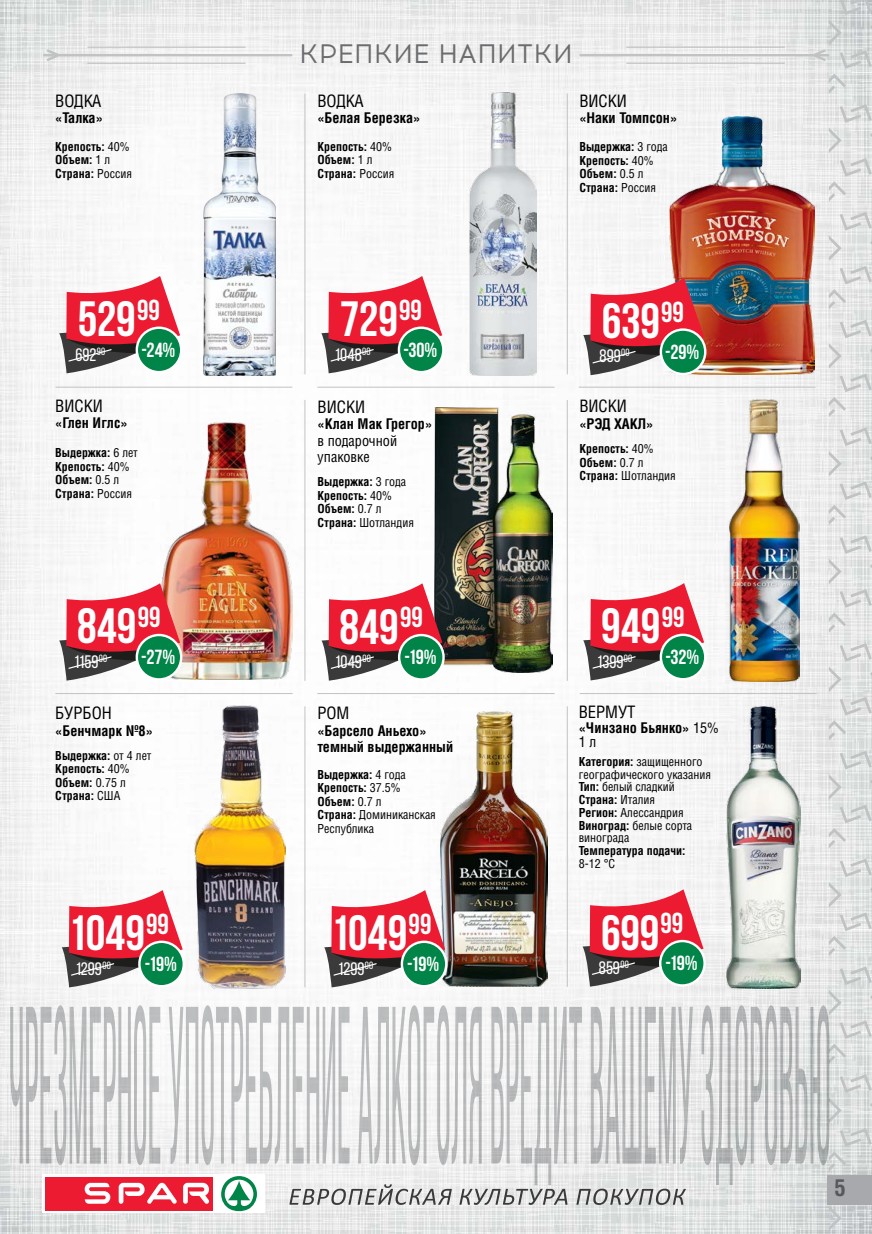
<style>
.page{position:relative;width:872px;height:1234px;background:#fff}
.page>*{position:absolute;margin:0;border:0;box-sizing:border-box;transform-origin:0 0}
.t1{font:700 49.5px "Bebas Neue";color:#fff}
.t2{font:26.7px "Acrom";letter-spacing:.01em;color:#6b6c6f}
.t3{font:700 22.5px "AG Letterica Condensed C";color:#58595b}
.t4{font:700 20.4px "Bebas Neue";letter-spacing:-.005em;color:#fff}
.t5{font:18px "Bebas Neue";color:#fff}
.t6{font:16.5px "AG Letterica Condensed C";color:#000}
.t7{font:700 14.25px/16.5px "AG Letterica Condensed C";color:#000}
.t8{font:14.25px/16.5px "AG Letterica Condensed C";color:#000}
.t9{font:700 12px/13.5px "AG Letterica Condensed C";color:#000}
.t10{font:12px/12.8px "AG Letterica Condensed C";color:#000}
.s1{font-weight:400}
.s2{font-weight:700}
</style>
<div class="page">
<img style="left:0;top:0;width:872px;height:1233px">
<svg style="left:829px;top:104px;width:43px;height:98px;background:#e0e2e2"></svg>
<svg style="left:829px;top:212px;width:43px;height:97px;background:#e1e2e2"></svg>
<svg style="left:829px;top:319px;width:43px;height:98px;background:#e1e2e2"></svg>
<svg style="left:829px;top:427px;width:43px;height:98px;background:#e1e2e2"></svg>
<svg style="left:829px;top:535px;width:43px;height:97px;background:#e1e2e2"></svg>
<svg style="left:829px;top:643px;width:43px;height:97px;background:#dfe1e1"></svg>
<svg style="left:829px;top:750px;width:43px;height:98px;background:#dde0df"></svg>
<svg style="left:829px;top:858px;width:43px;height:97px;background:#dee0e0"></svg>
<svg style="left:829px;top:966px;width:43px;height:97px;background:#dcdfde"></svg>
<svg style="left:829px;top:1073px;width:43px;height:98px;background:#d8dbdb"></svg>
<svg style="left:829px;top:1204px;width:43px;height:26px"></svg>
<svg style="left:43px;top:1184px;width:222px;height:28px"></svg>
<div style="left:45px;top:1176px;width:168px;height:34px;background:#ed1b31"></div>
<svg style="left:85px;top:1184px;width:25px;height:19px"></svg>
<svg style="left:183px;top:1184px;width:26px;height:19px"></svg>
<svg style="left:119px;top:1184px;width:58px;height:19px"></svg>
<svg style="left:221px;top:1184px;width:36px;height:27px"></svg>
<svg style="left:289px;top:1184px;width:397px;height:20px"></svg>
<hr style="left:305px;top:94px;width:1px;height:280px;background:#c0c2c4">
<hr style="left:567px;top:94px;width:1px;height:280px;background:#c0c2c4">
<hr style="left:55px;top:693px;width:237px;height:1px;background:#c0c2c4">
<hr style="left:305px;top:400px;width:1px;height:280px;background:#c0c2c4">
<hr style="left:567px;top:400px;width:1px;height:280px;background:#c0c2c4">
<hr style="left:305px;top:706px;width:1px;height:280px;background:#c0c2c4">
<hr style="left:567px;top:706px;width:1px;height:280px;background:#c0c2c4">
<hr style="left:317px;top:693px;width:237px;height:1px;background:#c0c2c4">
<hr style="left:580px;top:693px;width:236px;height:1px;background:#c0c2c4">
<hr style="left:55px;top:387px;width:237px;height:1px;background:#c0c2c4">
<hr style="left:317px;top:387px;width:237px;height:1px;background:#c0c2c4">
<hr style="left:578px;top:387px;width:237px;height:1px;background:#c0c2c4">
<div style="left:827px;top:1174px;width:45px;height:30px;background:#a7a9ac"></div>
<svg style="left:10px;top:1005px;width:819px;height:179px"></svg>
<svg style="left:579px;top:0;width:293px;height:94px"></svg>
<hr style="left:87px;top:63px;width:159px;height:1px;background:#c0c2c4">
<hr style="left:87px;top:47px;width:159px;height:1px;background:#c0c2c4">
<svg style="left:43px;top:49px;width:249px;height:12px"></svg>
<img style="left:470px;top:92px;width:66px;height:284px">
<div style="left:191px;top:83px;width:99px;height:295px;background:#000;opacity:.27"></div>
<img style="left:669px;top:117px;width:145px;height:257px">
<img style="left:161px;top:422px;width:131px;height:257px">
<img style="left:435px;top:407px;width:117px;height:265px">
<img style="left:730px;top:399px;width:69px;height:282px">
<img style="left:194px;top:705px;width:92px;height:282px">
<img style="left:441px;top:711px;width:107px;height:275px">
<img style="left:727px;top:706px;width:73px;height:282px">
<svg style="left:59px;top:276px;width:121px;height:97px"></svg>
<svg style="left:321px;top:276px;width:121px;height:97px"></svg>
<svg style="left:583px;top:278px;width:121px;height:97px"></svg>
<svg style="left:59px;top:583px;width:121px;height:97px"></svg>
<div style="left:398px;top:633px;width:47px;height:47px;border:2px solid #fff;border-radius:50%"></div>
<svg style="left:321px;top:583px;width:121px;height:97px"></svg>
<svg style="left:583px;top:583px;width:121px;height:97px"></svg>
<svg style="left:62px;top:889px;width:121px;height:98px"></svg>
<svg style="left:324px;top:889px;width:121px;height:98px"></svg>
<div style="left:659px;top:939px;width:47px;height:47px;border:2px solid #fff;border-radius:50%"></div>
<svg style="left:582px;top:889px;width:121px;height:97px"></svg>
<h2 class="t2" style="left:299px;top:36px;width:275px">Крепкие напитки</h2>
<h3 class="t6" style="left:55px;top:91px;width:48px">Водка</h3>
<p class="t7" style="left:55px;top:109px;width:49px">«Талка»</p>
<h3 class="t6" style="left:317px;top:91px;width:48px">Водка</h3>
<p class="t7" style="left:317px;top:109px;width:104px">«Белая Березка»</p>
<h3 class="t6" style="left:579px;top:91px;width:49px">Виски</h3>
<p class="t7" style="left:579px;top:109px;width:99px">«Наки Томпсон»</p>
<p class="t9" style="left:55px;top:140px;width:78px">Крепость: <span class="s1">40%<br></span>Объем: <span class="s1">1 л<br></span>Страна: <span class="s1">Россия</span></p>
<p class="t9" style="left:317px;top:140px;width:78px">Крепость: <span class="s1">40%<br></span>Объем: <span class="s1">1 л<br></span>Страна: <span class="s1">Россия</span></p>
<p class="t9" style="left:579px;top:140px;width:90px">Выдержка: <span class="s1">3 года<br></span>Крепость: <span class="s1">40%<br></span>Объем: <span class="s1">0.5 л<br></span>Страна: <span class="s1">Россия</span></p>
<h1 class="t1" style="left:78px;top:292px;width:84px">529<sup>99</sup></h1>
<h3 class="t5" style="left:76px;top:344px;width:31px">692<sup>90</sup></h3>
<h3 class="t4" style="left:141px;top:338px;width:35px">-24%</h3>
<h1 class="t1" style="left:340px;top:292px;width:83px">729<sup>99</sup></h1>
<h3 class="t5" style="left:334px;top:344px;width:38px">1048<sup>00</sup></h3>
<h3 class="t4" style="left:403px;top:338px;width:35px">-30%</h3>
<h1 class="t1" style="left:602px;top:294px;width:84px">639<sup>99</sup></h1>
<h3 class="t5" style="left:599px;top:346px;width:31px">899<sup>00</sup></h3>
<h3 class="t4" style="left:665px;top:340px;width:36px">-29%</h3>
<h3 class="t6" style="left:55px;top:396px;width:49px">Виски</h3>
<p class="t7" style="left:55px;top:414px;width:74px">«Глен Иглс»</p>
<p class="t9" style="left:55px;top:446px;width:84px">Выдержка: <span class="s1">6 лет<br></span>Крепость: <span class="s1">40%<br></span>Объем: <span class="s1">0.5 л<br></span>Страна: <span class="s1">Россия</span></p>
<h3 class="t6" style="left:318px;top:397px;width:49px">Виски</h3>
<p class="t7" style="left:318px;top:415px;width:116px">«Клан Мак Грегор»</p>
<p class="t8" style="left:318px;top:432px;width:81px">в подарочной упаковке</p>
<p class="t9" style="left:318px;top:475px;width:98px">Выдержка: <span class="s1">3 года<br></span>Крепость: <span class="s1">40%<br></span>Объем: <span class="s1">0.7 л<br></span>Страна: <span class="s1">Шотландия</span></p>
<h3 class="t6" style="left:579px;top:396px;width:20px">ВИСКИ</h3>
<p class="t7" style="left:579px;top:415px;width:76px">«РЭД ХАКЛ»</p>
<p class="t9" style="left:579px;top:442px;width:98px">Крепость: <span class="s1">40%<br></span>Объем: <span class="s1">0.7 л<br></span>Страна: <span class="s1">Шотландия</span></p>
<h1 class="t1" style="left:77px;top:599px;width:85px">849<sup>99</sup></h1>
<h3 class="t5" style="left:74px;top:651px;width:35px">1159<sup>00</sup></h3>
<h3 class="t4" style="left:141px;top:645px;width:36px">-27%</h3>
<h1 class="t1" style="left:339px;top:599px;width:85px">849<sup>99</sup></h1>
<h3 class="t5" style="left:335px;top:651px;width:37px">1049<sup>00</sup></h3>
<h3 class="t4" style="left:404px;top:645px;width:34px">-19%</h3>
<h1 class="t1" style="left:601px;top:599px;width:85px">949<sup>99</sup></h1>
<h3 class="t5" style="left:597px;top:651px;width:37px">1399<sup>00</sup></h3>
<h3 class="t4" style="left:665px;top:645px;width:35px">-32%</h3>
<h3 class="t6" style="left:55px;top:703px;width:58px">Бурбон</h3>
<p class="t7" style="left:55px;top:722px;width:99px">«Бенчмарк №8»</p>
<p class="t9" style="left:55px;top:748px;width:98px">Выдержка: <span class="s1">от 4 лет<br></span>Крепость: <span class="s1">40%<br></span>Объем: <span class="s1">0.75 л<br></span>Страна: <span class="s1">США</span></p>
<h3 class="t6" style="left:317px;top:703px;width:31px">Ром</h3>
<p class="t7" style="left:317px;top:722px;width:137px">«Барсело Аньехо» темный выдержанный</p>
<p class="t10" style="left:317px;top:767px;width:120px;line-height:13.5px"><span class="s2">Выдержка:</span> 4 года<br><span class="s2">Крепость:</span> 37.5%<br><span class="s2">Объем:</span> 0.7 л<br><span class="s2">Страна:</span> Доминиканская<br>Республика</p>
<h3 class="t6" style="left:578px;top:702px;width:56px">Вермут</h3>
<p class="t7" style="left:578px;top:720px;width:142px;line-height:14.2px">«Чинзано Бьянко» <span class="s1">15%<br>1 л</span></p>
<p class="t10" style="left:578px;top:754px;width:134px"><span class="s2">Категория:</span> защищенного географического указания<br><span class="s2">Тип:</span> белый сладкий<br><span class="s2">Страна:</span> Италия<br><span class="s2">Регион:</span> Алессандрия<br><span class="s2">Виноград:</span> белые сорта винограда</p>
<p class="t9" style="left:578px;top:843px;width:108px">Температура подачи:</p>
<p class="t10" style="left:578px;top:856px;width:37px">8-12 °С</p>
<h1 class="t1" style="left:68px;top:905px;width:103px">1049<sup>99</sup></h1>
<h3 class="t5" style="left:75px;top:958px;width:37px">1299<sup>00</sup></h3>
<h3 class="t4" style="left:145px;top:952px;width:34px">-19%</h3>
<h1 class="t1" style="left:330px;top:905px;width:103px">1049<sup>99</sup></h1>
<h3 class="t5" style="left:338px;top:958px;width:37px">1299<sup>00</sup></h3>
<h3 class="t4" style="left:407px;top:952px;width:34px">-19%</h3>
<h1 class="t1" style="left:601px;top:905px;width:84px">699<sup>99</sup></h1>
<h3 class="t5" style="left:599px;top:957px;width:31px">859<sup>00</sup></h3>
<h3 class="t4" style="left:665px;top:951px;width:34px">-19%</h3>
<h3 class="t3" style="left:834px;top:1174px;width:13px">5</h3>
</div>
